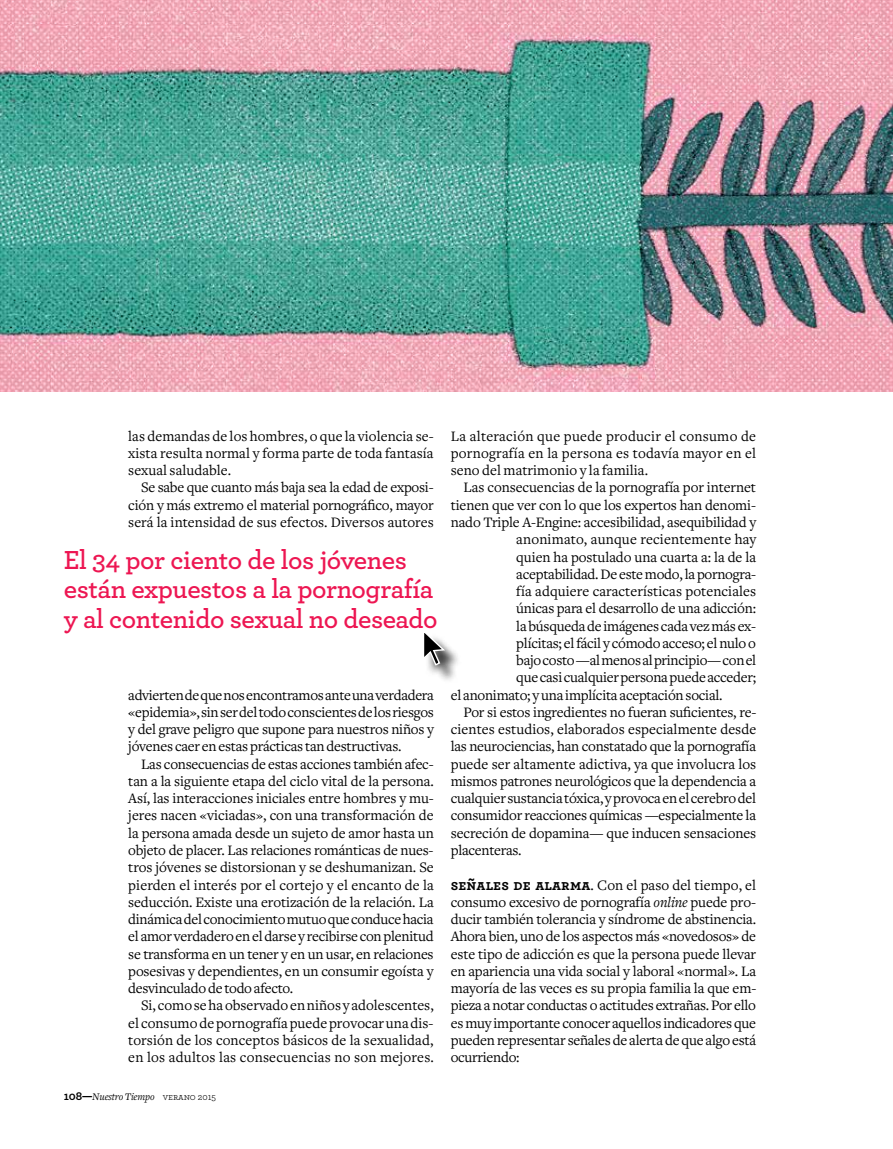
<style>
.page{position:relative;width:893px;height:1149px;background:#fff}
.page>*{position:absolute;margin:0;border:0;box-sizing:border-box;transform-origin:0 0}
.t1{font:600 27.3px/29.2px "Archer";letter-spacing:-.015em;color:#ed1652}
.t2{font:15px/17.2px "Freight Text";letter-spacing:-.015em;color:#000;text-align:justify}
.t3{font:15px "Freight Text";letter-spacing:.005em;color:#000}
.t4{font:15px "Freight Text";letter-spacing:.01em;color:#000}
.t5{font:italic 10.5px "Freight Text";letter-spacing:-.01em;color:#000}
.s1{font-family:"Archer";font-weight:700;font-style:normal;font-size:12px}
.s2{font-family:"Archer Book SC";font-style:normal;font-size:9.75px}
.s3{font-family:"Archer";font-style:normal;font-size:9.75px}
.s4{font-family:"Archer Bold SC"}
.s5{font-style:italic}
</style>
<div class="page">
<img style="left:0;top:0;width:893px;height:391px">
<div style="left:425px;top:632px;width:37px;height:51px;background:#000;opacity:.75"></div>
<svg style="left:424px;top:632px;width:23px;height:34px"></svg>
<p class="t2" style="left:128px;top:427px;width:307px">las demandas de los hombres, o que la violencia se&shy;xista resulta normal y forma parte de toda fantasía sexual saludable.</p>
<p class="t2" style="left:128px;top:479px;width:307px;text-indent:13px">Se sabe que cuanto más baja sea la edad de exposi&shy;ción y más extremo el material pornográfico, mayor será la intensidad de sus efectos. Diversos autores</p>
<h1 class="t1" style="left:64px;top:544px;width:375px">El 34 por ciento de los jóvenes están expuestos a la pornografía y al contenido sexual no deseado</h1>
<p class="t2" style="left:128px;top:686px;width:307px">advierten de que nos encontramos ante una verdadera «epidemia», sin ser del todo conscientes de los riesgos y del grave peligro que supone para nuestros niños y jóvenes caer en estas prácticas tan destructivas.</p>
<p class="t2" style="left:128px;top:755px;width:307px;text-indent:13px">Las consecuencias de estas acciones también afec&shy;tan a la siguiente etapa del ciclo vital de la persona.<br>Así, las interacciones iniciales entre hombres y mu&shy;jeres nacen «viciadas», con una transformación de la persona amada desde un sujeto de amor hasta un objeto de placer. Las relaciones románticas de nues&shy;tros jóvenes se distorsionan y se deshumanizan. Se pierden el interés por el cortejo y el encanto de la seducción. Existe una erotización de la relación. La dinámica del conocimiento mutuo que conduce hacia el amor verdadero en el darse y recibirse con plenitud se transforma en un tener y en un usar, en relaciones posesivas y dependientes, en un consumir egoísta y desvinculado de todo afecto.</p>
<p class="t2" style="left:128px;top:996px;width:307px;text-indent:13px">Si, como se ha observado en niños y adolescentes, el consumo de pornografía puede provocar una dis&shy;torsión de los conceptos básicos de la sexualidad, en los adultos las consecuencias no son mejores.</p>
<p class="t5" style="left:64px;top:1090px;width:154px"><span class="s1">108—</span>Nuestro Tiempo <span class="s2">verano</span> <span class="s3">2015</span></p>
<p class="t2" style="left:451px;top:427px;width:307px">La alteración que puede producir el consumo de pornografía en la persona es todavía mayor en el seno del matrimonio y la familia.</p>
<p class="t2" style="left:463px;top:479px;width:294px">Las consecuencias de la pornografía por internet</p>
<p class="t2" style="left:451px;top:496px;width:307px">tienen que ver con lo que los expertos han denomi-</p>
<p class="t2" style="left:451px;top:513px;width:307px">nado Triple A-Engine: accesibilidad, asequibilidad y</p>
<p class="t4" style="left:516px;top:531px;width:242px">anonimato, aunque recientemente hay</p>
<p class="t2" style="left:516px;top:548px;width:241px">quien ha postulado una cuarta a: la de la</p>
<p class="t2" style="left:516px;top:565px;width:241px">aceptabilidad. De este modo, la pornogra-</p>
<p class="t3" style="left:516px;top:582px;width:241px">fía adquiere características potenciales</p>
<p class="t2" style="left:516px;top:600px;width:241px">únicas para el desarrollo de una adicción:</p>
<p class="t2" style="left:516px;top:617px;width:241px">la búsqueda de imágenes cada vez más ex-</p>
<p class="t2" style="left:516px;top:634px;width:241px">plícitas; el fácil y cómodo acceso; el nulo o</p>
<p class="t2" style="left:516px;top:651px;width:241px">bajo costo —al menos al principio— con el</p>
<p class="t2" style="left:516px;top:669px;width:241px">que casi cualquier persona puede acceder;</p>
<p class="t2" style="left:451px;top:686px;width:273px">el anonimato; y una implícita aceptación social.</p>
<p class="t2" style="left:463px;top:703px;width:294px">Por si estos ingredientes no fueran suficientes, re-</p>
<p class="t3" style="left:451px;top:720px;width:307px">cientes estudios, elaborados especialmente desde</p>
<p class="t2" style="left:451px;top:738px;width:307px">las neurociencias, han constatado que la pornografía</p>
<p class="t3" style="left:451px;top:755px;width:307px">puede ser altamente adictiva, ya que involucra los</p>
<p class="t2" style="left:451px;top:772px;width:307px">mismos patrones neurológicos que la dependencia a</p>
<p class="t2" style="left:451px;top:789px;width:307px">cualquier sustancia tóxica, y provoca en el cerebro del</p>
<p class="t2" style="left:451px;top:807px;width:307px">consumidor reacciones químicas —especialmente la</p>
<p class="t2" style="left:451px;top:824px;width:307px">secreción de dopamina— que inducen sensaciones</p>
<p class="t2" style="left:451px;top:841px;width:72px">placenteras.</p>
<p class="t2" style="left:451px;top:876px;width:307px"><span class="s4">señales de alarma</span>. Con el paso del tiempo, el consumo excesivo de pornografía <span class="s5">online</span> puede pro&shy;ducir también tolerancia y síndrome de abstinencia.<br>Ahora bien, uno de los aspectos más «novedosos» de este tipo de adicción es que la persona puede llevar en apariencia una vida social y laboral «normal». La mayoría de las veces es su propia familia la que em&shy;pieza a notar conductas o actitudes extrañas. Por ello es muy importante conocer aquellos indicadores que pueden representar señales de alerta de que algo está ocurriendo:</p>
</div>
